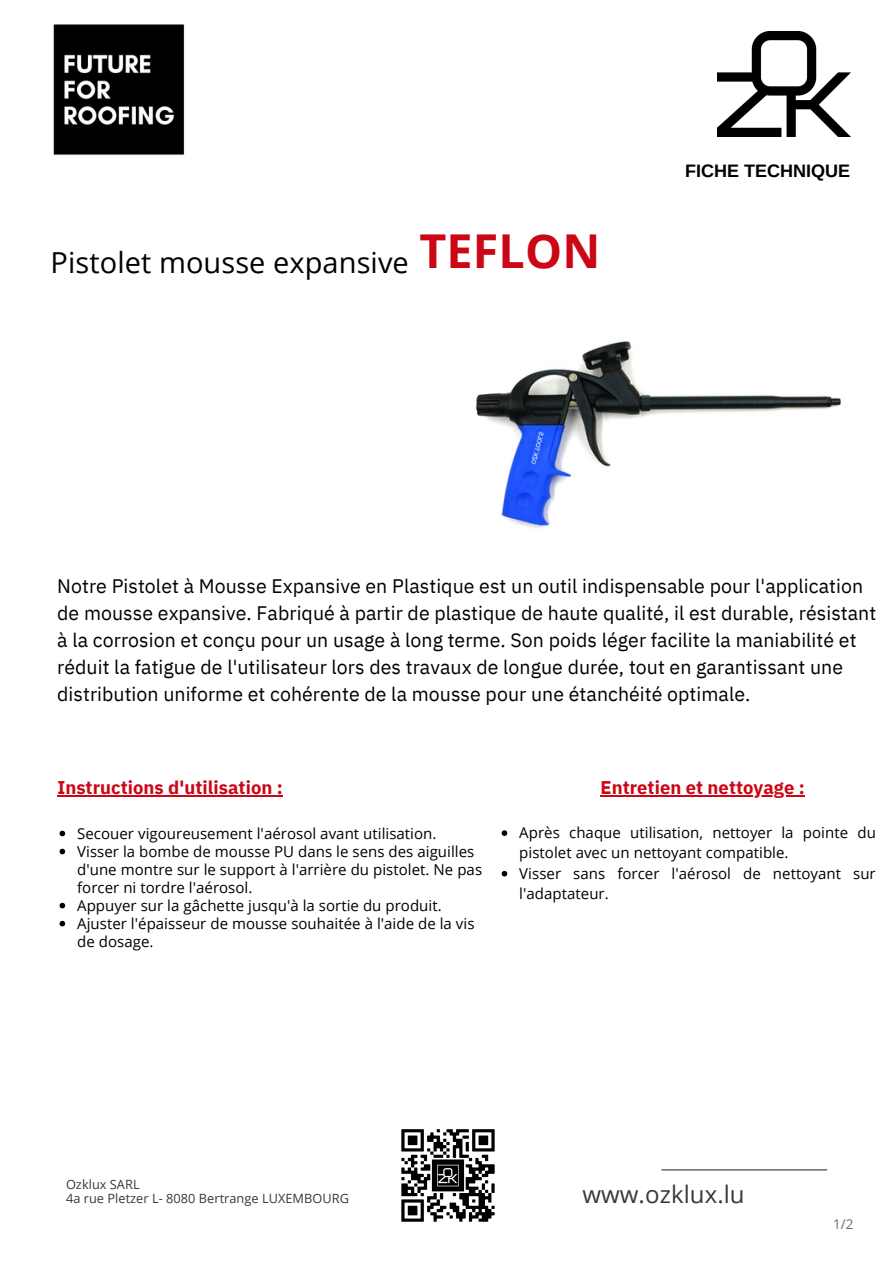
<style>
.page{position:relative;width:894px;height:1264px;background:#fff}
.page>*{position:absolute;margin:0;border:0;box-sizing:border-box;transform-origin:0 0}
.t1{font:700 46.65px "Open Sans";letter-spacing:.005em;color:#cb0615}
.t2{font:28.95px "Open Sans";letter-spacing:.005em;color:#000}
.t3{font:24px "Open Sans";letter-spacing:.005em;color:#383837}
.t4{font:19.5px/27px "IBM Plex Sans";letter-spacing:.005em;color:#000}
.t5{font:700 18.3px "IBM Plex Sans";letter-spacing:.005em;color:#cb0615}
.t6{font:700 18px "Arimo";color:#000}
.t7{font:15px/18px "Open Sans";letter-spacing:.005em;color:#000}
.t8{font:13.5px "Open Sans";color:#6d6d6c}
.t9{font:12.75px "Open Sans";letter-spacing:.005em;color:#383837}
</style>
<div class="page">
<hr style="left:661px;top:1169px;width:165px;height:1px;background:#383837">
<img style="left:53px;top:24px;width:132px;height:131px">
<img style="left:717px;top:32px;width:133px;height:104px">
<img style="left:401px;top:1129px;width:94px;height:93px">
<img style="left:476px;top:341px;width:365px;height:187px">
<hr style="left:600px;top:795px;width:204px;height:1px;background:#cb0615">
<svg style="left:501px;top:830px;width:6px;height:6px"></svg>
<svg style="left:501px;top:870px;width:6px;height:6px"></svg>
<svg style="left:59px;top:830px;width:6px;height:6px"></svg>
<svg style="left:59px;top:848px;width:6px;height:6px"></svg>
<svg style="left:59px;top:902px;width:6px;height:6px"></svg>
<svg style="left:59px;top:920px;width:6px;height:6px"></svg>
<hr style="left:57px;top:795px;width:226px;height:1px;background:#cb0615">
<p class="t2" style="left:51px;top:241px;width:359px">Pistolet mousse expansive</p>
<p class="t1" style="left:419px;top:218px;width:182px">TEFLON</p>
<p class="t6" style="left:685px;top:161px;width:166px">FICHE TECHNIQUE</p>
<p class="t4" style="left:57px;top:572px;width:820px">Notre Pistolet à Mousse Expansive en Plastique est un outil indispensable pour l'application de mousse expansive. Fabriqué à partir de plastique de haute qualité, il est durable, résistant à la corrosion et conçu pour un usage à long terme. Son poids léger facilite la maniabilité et réduit la fatigue de l'utilisateur lors des travaux de longue durée, tout en garantissant une distribution uniforme et cohérente de la mousse pour une étanchéité optimale.</p>
<p class="t5" style="left:57px;top:775px;width:227px">Instructions d'utilisation :</p>
<p class="t7" style="left:77px;top:823px;width:361px">Secouer vigoureusement l'aérosol avant utilisation.</p>
<p class="t7" style="left:77px;top:841px;width:406px">Visser la bombe de mousse PU dans le sens des aiguilles d'une montre sur le support à l'arrière du pistolet. Ne pas forcer ni tordre l'aérosol.</p>
<p class="t7" style="left:77px;top:895px;width:366px">Appuyer sur la gâchette jusqu'à la sortie du produit.</p>
<p class="t7" style="left:77px;top:913px;width:399px">Ajuster l'épaisseur de mousse souhaitée à l'aide de la vis de dosage.</p>
<p class="t5" style="left:600px;top:775px;width:206px">Entretien et nettoyage :</p>
<p class="t7" style="left:519px;top:822px;width:358px;line-height:20.2px">Après chaque utilisation, nettoyer la pointe du pistolet avec un nettoyant compatible.</p>
<p class="t7" style="left:519px;top:862px;width:358px;line-height:20.2px">Visser sans forcer l'aérosol de nettoyant sur l'adaptateur.</p>
<p class="t9" style="left:66px;top:1174px;width:75px">Ozklux SARL</p>
<p class="t9" style="left:66px;top:1189px;width:284px">4a rue Pletzer L- 8080 Bertrange LUXEMBOURG</p>
<p class="t3" style="left:582px;top:1177px;width:164px">www.ozklux.lu</p>
<p class="t8" style="left:832px;top:1214px;width:22px">1/2</p>
</div>
